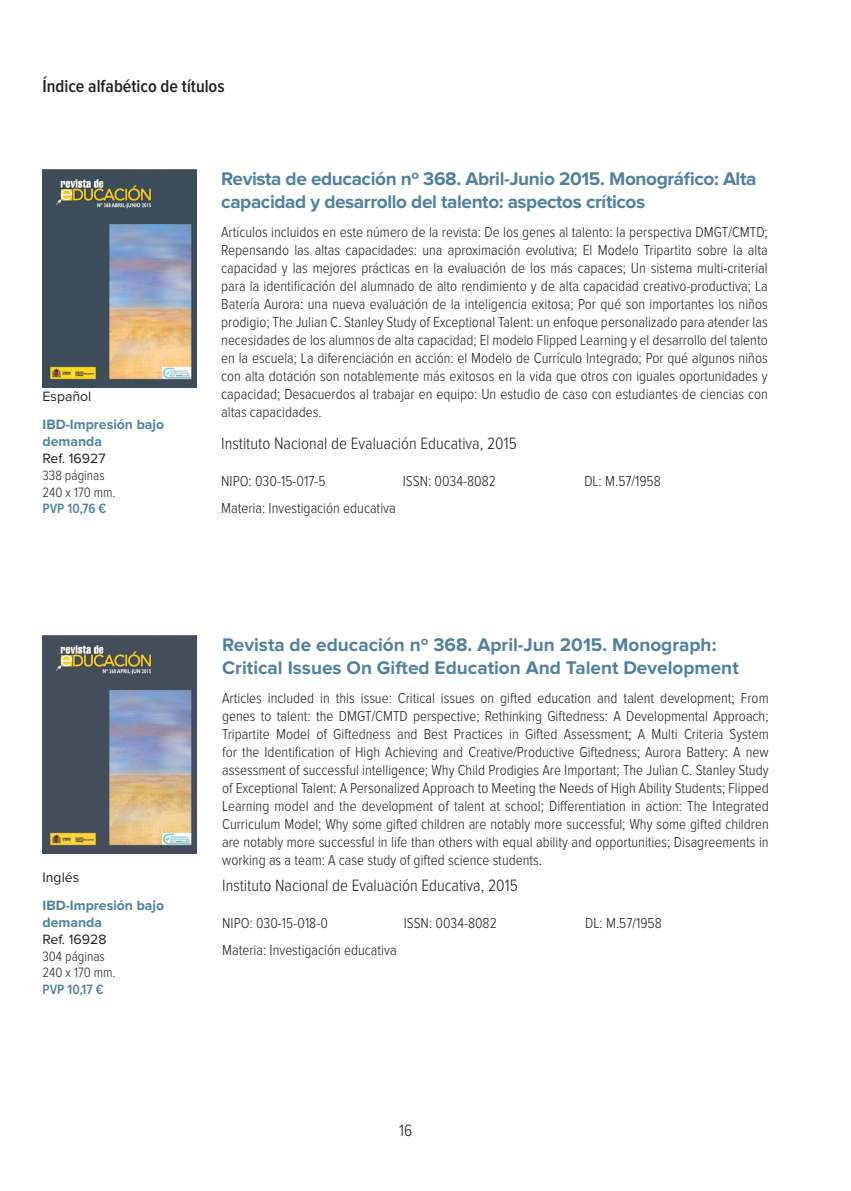
<style>
.page{position:relative;width:851px;height:1191px;background:#fff}
.page>*{position:absolute;margin:0;border:0;box-sizing:border-box;transform-origin:0 0}
._01-TÍTULO{font:700 19px/22.8px "Proxima Nova";letter-spacing:-.02em;color:#5081a0}
._01-TÍTULO-2{font:700 19px/22.8px "Proxima Nova";color:#5081a0}
.t1{font:600 18px "Proxima Nova Cond";color:#231f20}
._04-EDITOR{font:300 17px "Proxima Nova Cond";color:#231f20}
._03-RESUMEN{font:300 15px/18px "Proxima Nova Cond";color:#231f20;text-align:justify}
._05-NIPO{font:300 15px "Proxima Nova Cond";color:#231f20}
._05_MATERIA{font:300 15px "Proxima Nova Cond";color:#231f20}
._06_SOPORTE{font:700 14px/16.8px "Proxima Nova";color:#5081a0}
._06_OTROS{font:300 14px "Proxima Nova Cond";color:#231f20}
._06_REFERENCIA{font:14px "Proxima Nova";color:#231f20}
._03-RESUMEN-2{font:600 14px "Proxima Nova Cond";color:#5081a0}
._06_IDIOMA{font:14px "Proxima Nova";color:#231f20}
</style>
<div class="page">
<img style="left:43px;top:635px;width:154px;height:218px">
<img style="left:43px;top:170px;width:154px;height:217px">
<p class="t1" style="left:43px;top:78px;width:184px">Índice alfabético de títulos</p>
<p class="_06_IDIOMA" style="left:43px;top:390px;width:50px">Español</p>
<p class="_06_SOPORTE" style="left:43px;top:417px;width:123px">IBD-Impresión bajo demanda</p>
<p class="_06_REFERENCIA" style="left:43px;top:452px;width:64px">Ref. 16927</p>
<p class="_06_OTROS" style="left:43px;top:469px;width:64px">338 páginas</p>
<p class="_06_OTROS" style="left:43px;top:485px;width:75px">240 x 170 mm.</p>
<p class="_03-RESUMEN-2" style="left:43px;top:502px;width:65px">PVP 10,76 €</p>
<p class="_06_IDIOMA" style="left:43px;top:871px;width:38px">Inglés</p>
<p class="_06_SOPORTE" style="left:43px;top:897px;width:123px">IBD-Impresión bajo demanda</p>
<p class="_06_REFERENCIA" style="left:43px;top:932px;width:65px">Ref. 16928</p>
<p class="_06_OTROS" style="left:43px;top:949px;width:64px">304 páginas</p>
<p class="_06_OTROS" style="left:43px;top:966px;width:75px">240 x 170 mm.</p>
<p class="_03-RESUMEN-2" style="left:43px;top:983px;width:63px">PVP 10,17 €</p>
<p class="_01-TÍTULO" style="left:221px;top:168px;width:536px">Revista de educación nº 368. Abril-Junio 2015. Monográfico: Alta capacidad y desarrollo del talento: aspectos críticos</p>
<p class="_03-RESUMEN" style="left:221px;top:224px;width:548px">Artículos incluidos en este número de la revista: De los genes al talento: la perspectiva DMGT/CMTD; Repensando las altas capacidades: una aproximación evolutiva; El Modelo Tripartito sobre la alta capacidad y las mejores prácticas en la evaluación de los más capaces; Un sistema multi-criterial para la identificación del alumnado de alto rendimiento y de alta capacidad creativo-productiva; La Batería Aurora: una nueva evaluación de la inteligencia exitosa; Por qué son importantes los niños prodigio; The Julian C. Stanley Study of Exceptional Talent: un enfoque personalizado para atender las necesidades de los alumnos de alta capacidad; El modelo Flipped Learning y el desarrollo del talento en la escuela; La diferenciación en acción: el Modelo de Currículo Integrado; Por qué algunos niños con alta dotación son notablemente más exitosos en la vida que otros con iguales oportunidades y capacidad; Desacuerdos al trabajar en equipo: Un estudio de caso con estudiantes de ciencias con altas capacidades.</p>
<p class="_04-EDITOR" style="left:221px;top:436px;width:297px">Instituto Nacional de Evaluación Educativa, 2015</p>
<p class="_05-NIPO" style="left:221px;top:474px;width:106px">NIPO: 030-15-017-5</p>
<p class="_05-NIPO" style="left:403px;top:474px;width:95px">ISSN: 0034-8082</p>
<p class="_03-RESUMEN" style="left:584px;top:472px;width:78px">DL: M.57/1958</p>
<p class="_05_MATERIA" style="left:221px;top:501px;width:176px">Materia: Investigación educativa</p>
<p class="_01-TÍTULO-2" style="left:222px;top:634px;width:518px">Revista de educación nº 368. April-Jun 2015. Monograph:<br>Critical Issues On Gifted Education And Talent Development</p>
<p class="_03-RESUMEN" style="left:222px;top:690px;width:548px">Articles included in this issue: Critical issues on gifted education and talent development; From genes to talent: the DMGT/CMTD perspective; Rethinking Giftedness: A Developmental Approach; Tripartite Model of Giftedness and Best Practices in Gifted Assessment; A Multi Criteria System for the Identification of High Achieving and Creative/Productive Giftedness; Aurora Battery: A new assessment of successful intelligence; Why Child Prodigies Are Important; The Julian C. Stanley Study of Exceptional Talent: A Personalized Approach to Meeting the Needs of High Ability Students; Flipped Learning model and the development of talent at school; Differentiation in action: The Integrated Curriculum Model; Why some gifted children are notably more successful; Why some gifted children are notably more successful in life than others with equal ability and opportunities; Disagreements in working as a team: A case study of gifted science students.</p>
<p class="_04-EDITOR" style="left:222px;top:878px;width:297px">Instituto Nacional de Evaluación Educativa, 2015</p>
<p class="_05-NIPO" style="left:222px;top:916px;width:107px">NIPO: 030-15-018-0</p>
<p class="_05-NIPO" style="left:403px;top:916px;width:95px">ISSN: 0034-8082</p>
<p class="_03-RESUMEN" style="left:585px;top:915px;width:78px">DL: M.57/1958</p>
<p class="_05_MATERIA" style="left:222px;top:943px;width:176px">Materia: Investigación educativa</p>
<p class="_04-EDITOR" style="left:399px;top:1122px;width:15px">16</p>
</div>
